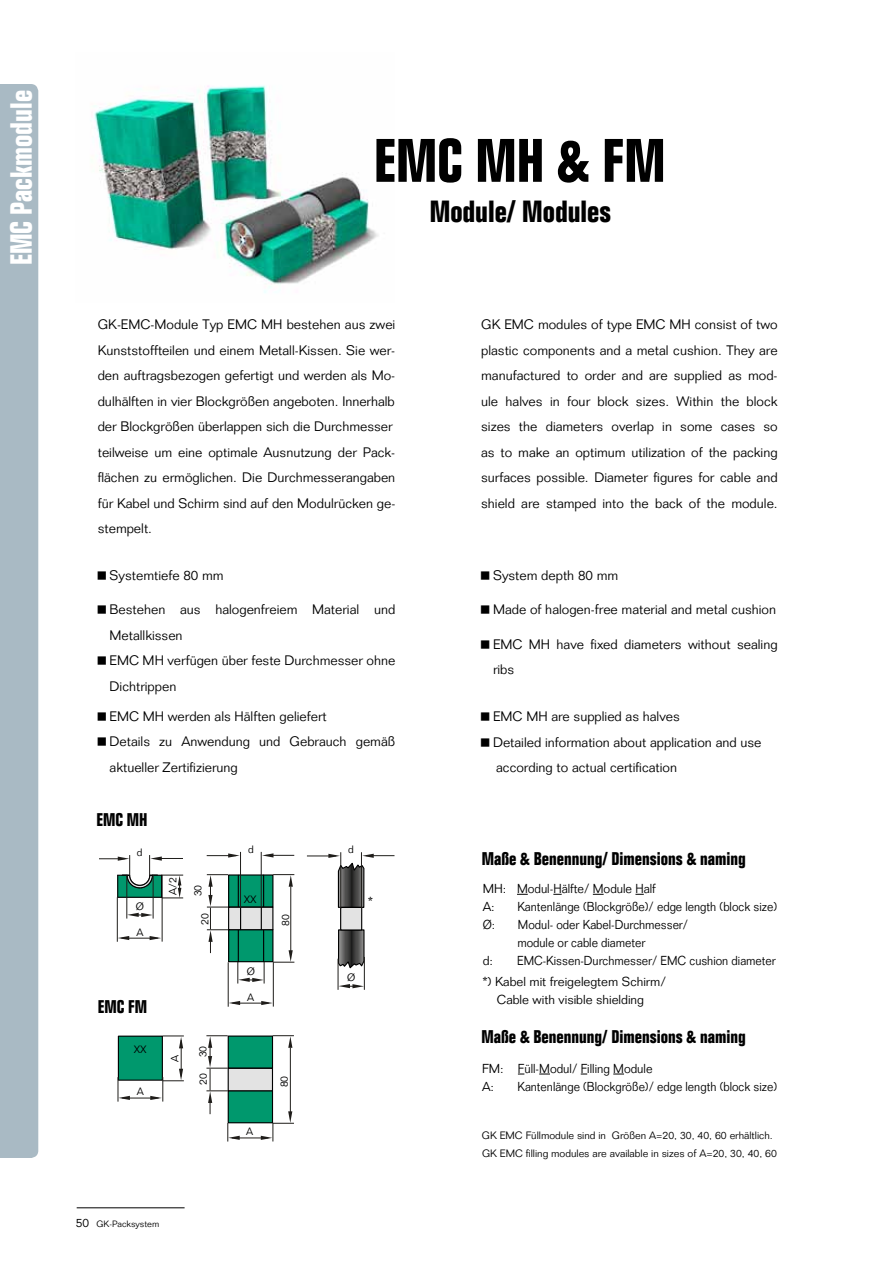
<style>
.page{position:relative;width:893px;height:1263px;background:#fff}
.page>*{position:absolute;margin:0;border:0;box-sizing:border-box;transform-origin:0 0}
.t1{font:700 condensed 60px "Folio";color:#000}
.t2{font:700 condensed 30px "Folio";color:#000}
.t3{font:700 condensed 30px "Folio";color:#fff}
.t4{font:700 condensed 18px "Folio";color:#000}
.t5{font:300 13.5px/25.5px "Folio";color:#000}
.t6{font:300 12.75px/18px "Folio";color:#000;scale:.92 1}
.t7{font:300 12.75px/18px "Folio";color:#000}
.t8{font:300 12px "Folio";color:#000}
.t9{font:300 10.5px/18.1px "Folio";color:#000}
.t10{font:300 9px "Folio";color:#000}
</style>
<div class="page">
<hr style="left:77px;top:1207px;width:108px;height:1px;background:#000">
<div style="left:0;top:84px;width:38px;height:1074px;background:#a9bac4"></div>
<img style="left:94px;top:85px;width:285px;height:208px">
<div style="left:228px;top:1036px;width:44px;height:32px;background:#00986d"></div>
<div style="left:228px;top:1035px;width:45px;height:34px;border:1px solid #000"></div>
<div style="left:228px;top:1091px;width:44px;height:32px;background:#00986d"></div>
<div style="left:228px;top:1090px;width:45px;height:33px;border:1px solid #000"></div>
<div style="left:228px;top:1068px;width:44px;height:23px;background:#e3e3e3"></div>
<div style="left:228px;top:1068px;width:45px;height:23px;border:1px solid #000"></div>
<hr style="left:290px;top:1047px;width:1px;height:66px;background:#1f1d1a">
<svg style="left:273px;top:1035px;width:21px;height:13px"></svg>
<hr style="left:232px;top:1138px;width:36px;height:1px;background:#1f1d1a">
<svg style="left:228px;top:1123px;width:12px;height:18px"></svg>
<svg style="left:261px;top:1111px;width:33px;height:30px"></svg>
<svg style="left:206px;top:1035px;width:22px;height:79px"></svg>
<div style="left:118px;top:1036px;width:44px;height:44px;background:#00986d"></div>
<div style="left:118px;top:1035px;width:45px;height:46px;border:1px solid #000"></div>
<hr style="left:122px;top:1098px;width:36px;height:1px;background:#1f1d1a">
<svg style="left:118px;top:1077px;width:12px;height:24px"></svg>
<hr style="left:181px;top:1040px;width:1px;height:36px;background:#1f1d1a">
<svg style="left:163px;top:1036px;width:21px;height:12px"></svg>
<svg style="left:150px;top:1069px;width:34px;height:32px"></svg>
<svg style="left:128px;top:913px;width:25px;height:4px"></svg>
<hr style="left:127px;top:875px;width:1px;height:43px;background:#1f1d1a">
<hr style="left:153px;top:875px;width:1px;height:43px;background:#1f1d1a">
<hr style="left:121px;top:938px;width:37px;height:1px;background:#1f1d1a">
<svg style="left:150px;top:936px;width:11px;height:4px"></svg>
<svg style="left:118px;top:936px;width:11px;height:4px"></svg>
<hr style="left:117px;top:897px;width:1px;height:45px;background:#1f1d1a">
<hr style="left:162px;top:897px;width:1px;height:45px;background:#1f1d1a">
<svg style="left:100px;top:855px;width:83px;height:44px"></svg>
<div style="left:229px;top:875px;width:44px;height:32px;background:#00986d"></div>
<div style="left:228px;top:874px;width:45px;height:33px;border:1px solid #000"></div>
<hr style="left:238px;top:875px;width:1px;height:32px;background:#000">
<hr style="left:263px;top:875px;width:1px;height:32px;background:#000">
<div style="left:229px;top:930px;width:44px;height:32px;background:#00986d"></div>
<div style="left:228px;top:929px;width:45px;height:33px;border:1px solid #000"></div>
<hr style="left:238px;top:930px;width:1px;height:32px;background:#000">
<hr style="left:263px;top:930px;width:1px;height:31px;background:#000">
<div style="left:229px;top:907px;width:44px;height:23px;background:#e3e3e3"></div>
<div style="left:228px;top:907px;width:45px;height:23px;border:1px solid #000"></div>
<svg style="left:240px;top:908px;width:1px;height:22px"></svg>
<svg style="left:261px;top:907px;width:1px;height:22px"></svg>
<hr style="left:290px;top:886px;width:1px;height:65px;background:#1f1d1a">
<svg style="left:273px;top:950px;width:21px;height:13px"></svg>
<svg style="left:273px;top:874px;width:21px;height:13px"></svg>
<hr style="left:261px;top:852px;width:1px;height:55px;background:#1f1d1a">
<hr style="left:240px;top:852px;width:1px;height:56px;background:#1f1d1a">
<svg style="left:262px;top:853px;width:32px;height:4px"></svg>
<svg style="left:238px;top:962px;width:27px;height:21px"></svg>
<hr style="left:232px;top:1003px;width:37px;height:1px;background:#1f1d1a">
<svg style="left:261px;top:1001px;width:12px;height:4px"></svg>
<svg style="left:229px;top:1001px;width:11px;height:4px"></svg>
<hr style="left:228px;top:962px;width:1px;height:45px;background:#1f1d1a">
<hr style="left:273px;top:962px;width:1px;height:44px;background:#1f1d1a">
<svg style="left:207px;top:853px;width:33px;height:5px"></svg>
<svg style="left:207px;top:874px;width:21px;height:79px"></svg>
<svg style="left:337px;top:929px;width:28px;height:41px"></svg>
<div style="left:341px;top:907px;width:21px;height:23px;background:#e3e3e3"></div>
<div style="left:340px;top:907px;width:22px;height:23px;border:1px solid #000"></div>
<hr style="left:361px;top:852px;width:1px;height:56px;background:#1f1d1a">
<hr style="left:340px;top:852px;width:1px;height:57px;background:#1f1d1a">
<svg style="left:339px;top:984px;width:25px;height:4px"></svg>
<hr style="left:338px;top:959px;width:1px;height:31px;background:#1f1d1a">
<hr style="left:364px;top:957px;width:1px;height:33px;background:#1f1d1a">
<svg style="left:307px;top:854px;width:87px;height:54px"></svg>
<h2 class="t3" style="left:5px;top:265px;width:177px;rotate:-90deg">EMC Packmodule</h2>
<h1 class="t1" style="left:374px;top:127px;width:293px">EMC MH &amp; FM</h1>
<h2 class="t2" style="left:430px;top:195px;width:183px">Module/ Modules</h2>
<p class="t5" style="left:98px;top:312px;width:299px">GK-EMC-Module Typ EMC MH bestehen aus zwei Kunststoffteilen und einem Metall-Kissen. Sie wer&shy;den auftragsbezogen gefertigt und werden als Mo&shy;dulhälften in vier Blockgrößen angeboten. Innerhalb der Blockgrößen überlappen sich die Durchmesser teilweise um eine optimale Ausnutzung der Pack&shy;flächen zu ermöglichen. Die Durchmesserangaben für Kabel und Schirm sind auf den Modulrücken ge&shy;stempelt.</p>
<p class="t5" style="left:110px;top:562px;width:116px">Systemtiefe 80 mm</p>
<p class="t5" style="left:110px;top:597px;width:287px">Bestehen aus halogenfreiem Material und<br>Metallkissen<br>EMC MH verfügen über feste Durchmesser ohne<br>Dichtrippen</p>
<p class="t5" style="left:110px;top:703px;width:287px">EMC MH werden als Hälften geliefert<br>Details zu Anwendung und Gebrauch gemäß aktueller Zertifizierung</p>
<h3 class="t4" style="left:96px;top:809px;width:53px">EMC MH</h3>
<p class="t9" style="left:137px;top:844px;width:7px">d</p>
<p class="t9" style="left:136px;top:897px;width:10px">Ø</p>
<p class="t9" style="left:136px;top:923px;width:9px">A</p>
<h3 class="t4" style="left:98px;top:997px;width:51px">EMC FM</h3>
<p class="t9" style="left:134px;top:1040px;width:14px">XX</p>
<p class="t9" style="left:137px;top:1083px;width:9px">A</p>
<p class="t9" style="left:164px;top:895px;width:19px;rotate:-90deg">A/2</p>
<p class="t9" style="left:189px;top:896px;width:13px;rotate:-90deg">30</p>
<p class="t9" style="left:248px;top:841px;width:7px">d</p>
<p class="t9" style="left:244px;top:890px;width:14px">XX</p>
<p class="t9" style="left:196px;top:925px;width:13px;rotate:-90deg">20</p>
<p class="t9" style="left:276px;top:926px;width:13px;rotate:-90deg">80</p>
<p class="t9" style="left:247px;top:962px;width:10px">Ø</p>
<p class="t9" style="left:247px;top:988px;width:9px">A</p>
<p class="t9" style="left:166px;top:1062px;width:9px;rotate:-90deg">A</p>
<p class="t9" style="left:194px;top:1057px;width:13px;rotate:-90deg">30</p>
<p class="t9" style="left:194px;top:1085px;width:13px;rotate:-90deg">20</p>
<p class="t9" style="left:275px;top:1087px;width:13px;rotate:-90deg">80</p>
<p class="t9" style="left:246px;top:1122px;width:9px">A</p>
<p class="t9" style="left:348px;top:841px;width:7px">d</p>
<p class="t7" style="left:368px;top:893px;width:6px">*</p>
<p class="t9" style="left:347px;top:968px;width:10px">Ø</p>
<p class="t8" style="left:76px;top:1215px;width:15px">50</p>
<p class="t10" style="left:97px;top:1218px;width:64px">GK-Packsystem</p>
<p class="t5" style="left:481px;top:312px;width:298px;text-align:justify">GK EMC modules of type EMC MH consist of two plastic components and a metal cushion. They are manufactured to order and are supplied as mod&shy;ule halves in four block sizes. Within the block sizes the diameters overlap in some cases so as to make an optimum utilization of the packing surfaces possible. Diameter figures for cable and shield are stamped into the back of the module.</p>
<p class="t5" style="left:493px;top:562px;width:127px">System depth 80 mm</p>
<p class="t5" style="left:493px;top:597px;width:285px">Made of halogen-free material and metal cushion</p>
<p class="t5" style="left:493px;top:631px;width:286px">EMC MH have fixed diameters without sealing ribs</p>
<p class="t5" style="left:493px;top:704px;width:270px">EMC MH are supplied as halves<br>Detailed information about application and use according to actual certification</p>
<h3 class="t4" style="left:482px;top:849px;width:266px">Maße &amp; Benennung/ Dimensions &amp; naming</h3>
<p class="t7" style="left:483px;top:879px;width:175px">MH: Modul-Hälfte/ Module Half<br>A:</p>
<p class="t6" style="left:517px;top:897px;width:284px">Kantenlänge (Blockgröße)/ edge length (block size)</p>
<p class="t6" style="left:483px;top:915px;width:15px">Ø:</p>
<p class="t6" style="left:517px;top:915px;width:187px">Modul- oder Kabel-Durchmesser/ module or cable diameter</p>
<p class="t7" style="left:483px;top:951px;width:12px">d:</p>
<p class="t6" style="left:517px;top:951px;width:283px">EMC-Kissen-Durchmesser/ EMC cushion diameter</p>
<p class="t7" style="left:497px;top:973px;width:171px;text-indent:-14px">*) Kabel mit freigelegtem Schirm/<br>Cable with visible shielding</p>
<h3 class="t4" style="left:482px;top:1027px;width:266px">Maße &amp; Benennung/ Dimensions &amp; naming</h3>
<p class="t7" style="left:482px;top:1059px;width:172px">FM: Füll-Modul/ Filling Module<br>A:</p>
<p class="t6" style="left:517px;top:1077px;width:284px">Kantenlänge (Blockgröße)/ edge length (block size)</p>
<p class="t9" style="left:482px;top:1126px;width:297px">GK EMC Füllmodule sind in Größen A=20, 30, 40, 60 erhältlich.<br>GK EMC filling modules are available in sizes of A=20, 30, 40, 60</p>
</div>
